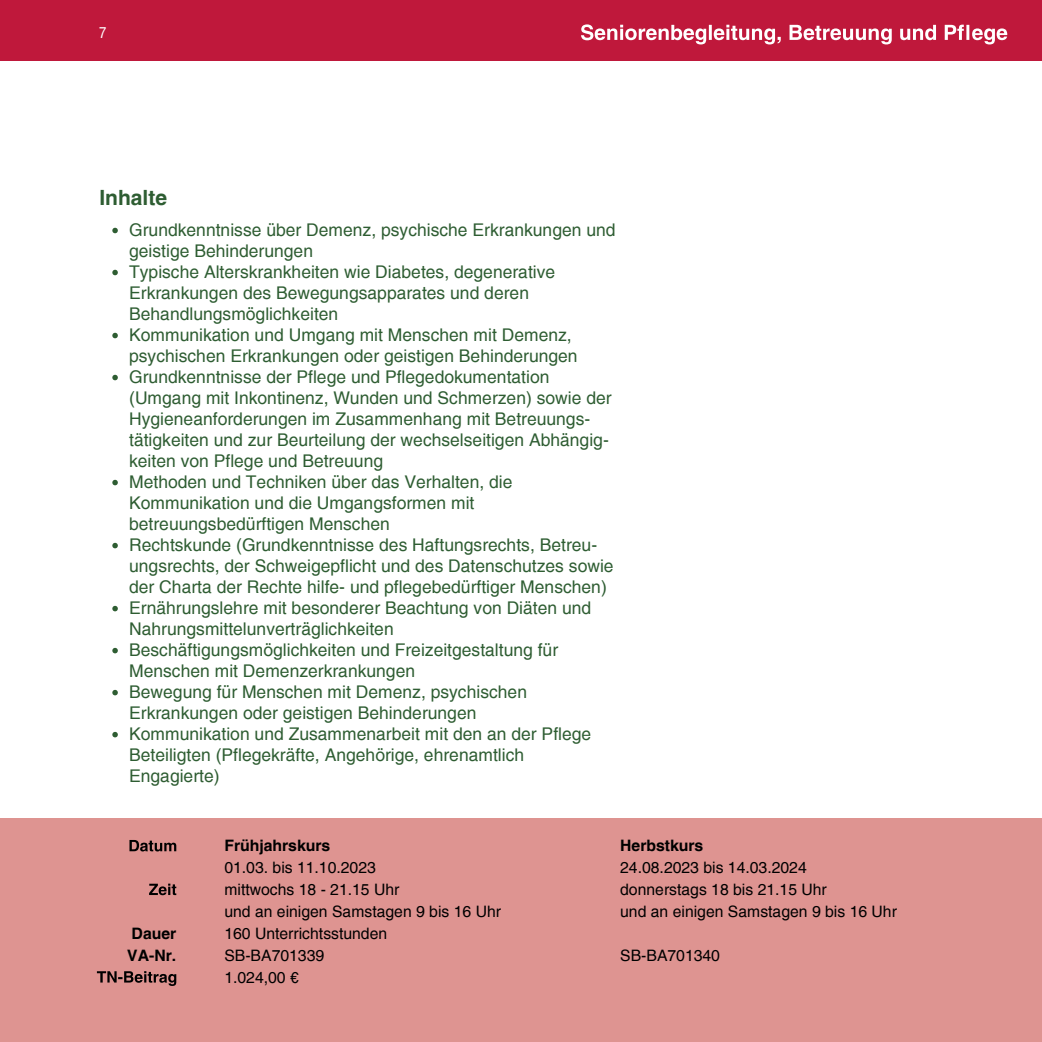
<style>
.page{position:relative;width:1042px;height:1042px;background:#fff}
.page>*{position:absolute;margin:0;border:0;box-sizing:border-box;transform-origin:0 0}
.t1{font:700 21px "Helvetica";color:#2e5d32}
.t2{font:17.5px/21px "Helvetica";color:#2e5d32}
.t3{font:15.75px/21.9px "Helvetica";color:#000}
.t4{font:700 15.75px/21.9px "Helvetica";color:#000}
.t5{font:condensed 15.75px "Helvetica";color:#fff}
</style>
<div class="page">
<div style="left:0;top:819px;width:1042px;height:223px;background:#de9491"></div>
<div style="left:0;top:0;width:1042px;height:61px;background:#bf183b"></div>
<svg style="left:129px;top:840px;width:47px;height:11px"></svg>
<svg style="left:149px;top:883px;width:27px;height:12px"></svg>
<svg style="left:97px;top:971px;width:79px;height:15px"></svg>
<svg style="left:581px;top:24px;width:426px;height:20px"></svg>
<svg style="left:112px;top:228px;width:6px;height:5px"></svg>
<svg style="left:112px;top:270px;width:6px;height:5px"></svg>
<svg style="left:112px;top:333px;width:6px;height:5px"></svg>
<svg style="left:112px;top:375px;width:6px;height:5px"></svg>
<svg style="left:112px;top:480px;width:6px;height:5px"></svg>
<svg style="left:112px;top:543px;width:6px;height:5px"></svg>
<svg style="left:112px;top:606px;width:6px;height:5px"></svg>
<svg style="left:112px;top:648px;width:6px;height:5px"></svg>
<svg style="left:112px;top:690px;width:6px;height:5px"></svg>
<svg style="left:112px;top:732px;width:6px;height:5px"></svg>
<p class="t5" style="left:99px;top:23px;width:9px">7</p>
<p class="t1" style="left:99px;top:184px;width:69px">Inhalte</p>
<p class="t2" style="left:129px;top:219px;width:488px">Grundkenntnisse über Demenz, psychische Erkrankungen und geistige Behinderungen<br>Typische Alterskrankheiten wie Diabetes, degenerative Erkrankungen des Bewegungsapparates und deren Behandlungsmöglichkeiten<br>Kommunikation und Umgang mit Menschen mit Demenz, psychischen Erkrankungen oder geistigen Behinderungen Grundkenntnisse der Pflege und Pflegedokumentation (Umgang mit Inkontinenz, Wunden und Schmerzen) sowie der Hygieneanforderungen im Zusammenhang mit Betreuungs&shy;tätigkeiten und zur Beurteilung der wechselseitigen Abhängig&shy;keiten von Pflege und Betreuung<br>Methoden und Techniken über das Verhalten, die Kommunikation und die Umgangsformen mit betreuungsbedürftigen Menschen<br>Rechtskunde (Grundkenntnisse des Haftungsrechts, Betreu&shy;ungsrechts, der Schweigepflicht und des Datenschutzes sowie der Charta der Rechte hilfe- und pflegebedürftiger Menschen)<br>Ernährungslehre mit besonderer Beachtung von Diäten und Nahrungsmittelunverträglichkeiten Beschäftigungsmöglichkeiten und Freizeitgestaltung für Menschen mit Demenzerkrankungen<br>Bewegung für Menschen mit Demenz, psychischen Erkrankungen oder geistigen Behinderungen<br>Kommunikation und Zusammenarbeit mit den an der Pflege Beteiligten (Pflegekräfte, Angehörige, ehrenamtlich Engagierte)</p>
<p class="t4" style="left:127px;top:922px;width:50px">Dauer<br>VA-Nr.</p>
<p class="t4" style="left:224px;top:834px;width:107px">Frühjahrskurs</p>
<p class="t3" style="left:224px;top:857px;width:278px">01.03. bis 11.10.2023<br>mittwochs 18 - 21.15 Uhr<br>und an einigen Samstagen 9 bis 16 Uhr<br>160 Unterrichtsstunden<br>SB-BA701339<br>1.024,00 €</p>
<p class="t4" style="left:620px;top:834px;width:85px">Herbstkurs</p>
<p class="t3" style="left:620px;top:857px;width:278px">24.08.2023 bis 14.03.2024 donnerstags 18 bis 21.15 Uhr<br>und an einigen Samstagen 9 bis 16 Uhr</p>
<p class="t3" style="left:620px;top:944px;width:101px">SB-BA701340</p>
</div>
